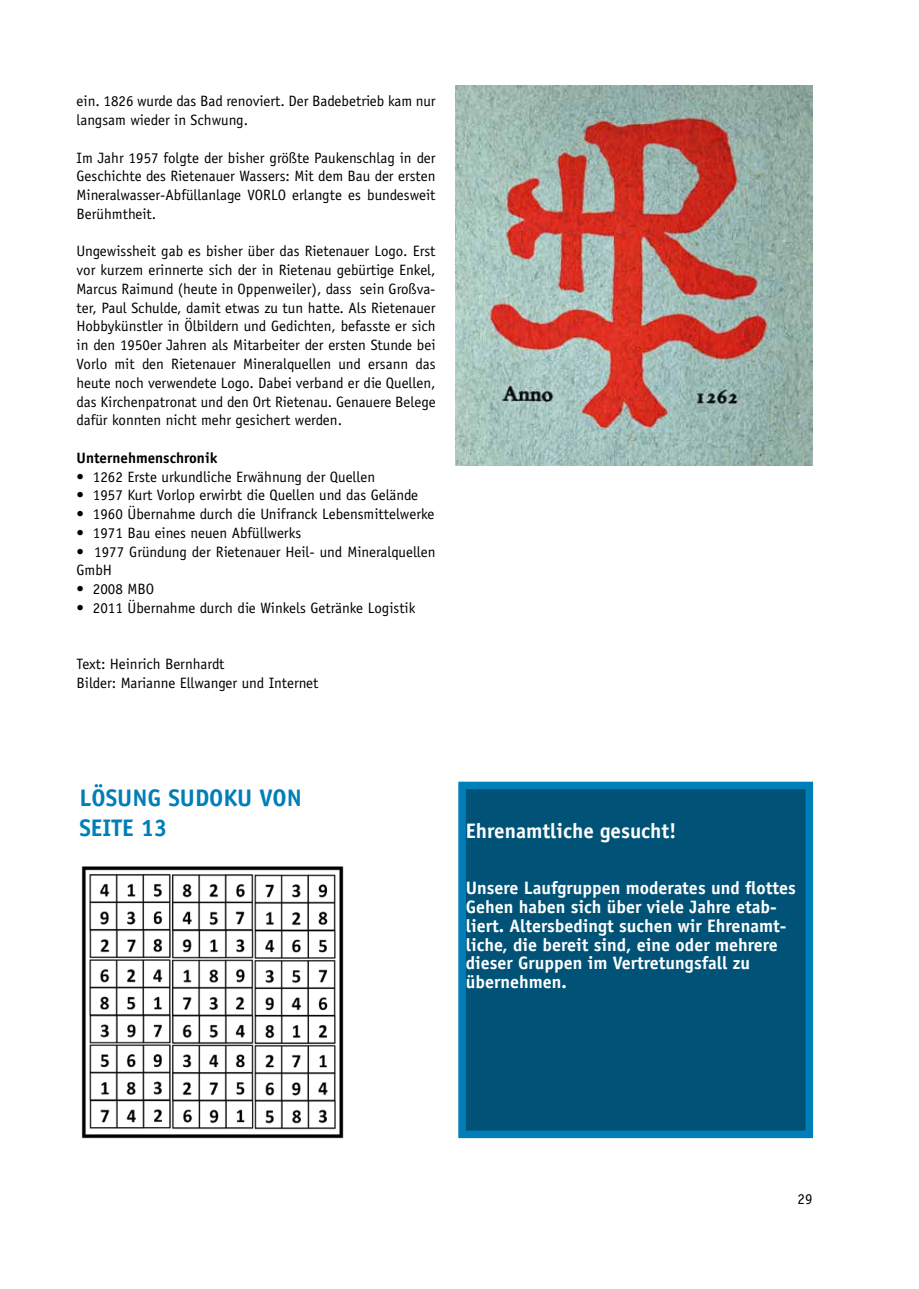
<style>
.page{position:relative;width:919px;height:1289px;background:#fff}
.page>*{position:absolute;margin:0;border:0;box-sizing:border-box;transform-origin:0 0}
.t1{font:700 24px/30px "Officina Sans Std";color:#007eb8}
.t2{font:700 21px "Officina Sans Std";color:#fff}
.t3{font:700 18px/18.8px "Officina Sans Std";color:#fff}
.t4{font:15px/18.8px "Officina Sans Std";color:#000}
.t5{font:700 15px "Officina Sans Std";color:#000}
</style>
<div class="page">
<img style="left:455px;top:85px;width:357px;height:380px">
<div style="left:462px;top:785px;width:347px;height:349px;background:#005377"></div>
<div style="left:458px;top:781px;width:355px;height:357px;border:8px solid #007eb8"></div>
<img style="left:81px;top:866px;width:263px;height:272px">
<p class="t4" style="left:77px;top:92px;width:360px">ein. 1826 wurde das Bad renoviert. Der Badebetrieb kam nur langsam wieder in Schwung.</p>
<p class="t4" style="left:77px;top:148px;width:360px;text-align:justify">Im Jahr 1957 folgte der bisher größte Paukenschlag in der Geschichte des Rietenauer Wassers: Mit dem Bau der ersten Mineralwasser-Abfüllanlage VORLO erlangte es bundesweit Berühmtheit.</p>
<p class="t4" style="left:77px;top:242px;width:360px;text-align:justify">Ungewissheit gab es bisher über das Rietenauer Logo. Erst vor kurzem erinnerte sich der in Rietenau gebürtige Enkel, Marcus Raimund (heute in Oppenweiler), dass sein Großva&shy;ter, Paul Schulde, damit etwas zu tun hatte. Als Rietenauer Hobbykünstler in Ölbildern und Gedichten, befasste er sich in den 1950er Jahren als Mitarbeiter der ersten Stunde bei Vorlo mit den Rietenauer Mineralquellen und ersann das heute noch verwendete Logo. Dabei verband er die Quellen, das Kirchenpatronat und den Ort Rietenau. Genauere Belege dafür konnten nicht mehr gesichert werden.</p>
<p class="t5" style="left:77px;top:448px;width:142px">Unternehmenschronik</p>
<p class="t4" style="left:77px;top:467px;width:300px">• 1262 Erste urkundliche Erwähnung der Quellen</p>
<p class="t4" style="left:77px;top:486px;width:343px">• 1957 Kurt Vorlop erwirbt die Quellen und das Gelände</p>
<p class="t4" style="left:77px;top:504px;width:359px">• 1960 Übernahme durch die Unifranck Lebensmittelwerke</p>
<p class="t4" style="left:77px;top:523px;width:226px">• 1971 Bau eines neuen Abfüllwerks</p>
<p class="t4" style="left:77px;top:542px;width:360px">• 1977 Gründung der Rietenauer Heil- und Mineralquellen<br>GmbH</p>
<p class="t4" style="left:77px;top:579px;width:79px">• 2008 MBO</p>
<p class="t4" style="left:77px;top:598px;width:340px">• 2011 Übernahme durch die Winkels Getränke Logistik</p>
<p class="t4" style="left:77px;top:654px;width:243px">Text: Heinrich Bernhardt<br>Bilder: Marianne Ellwanger und Internet</p>
<h1 class="t1" style="left:79px;top:782px;width:224px">LÖSUNG SUDOKU VON<br>SEITE 13</h1>
<h2 class="t2" style="left:466px;top:817px;width:212px">Ehrenamtliche gesucht!</h2>
<p class="t3" style="left:466px;top:878px;width:331px">Unsere Laufgruppen moderates und flottes Gehen haben sich über viele Jahre etab&shy;liert. Altersbedingt suchen wir Ehrenamt&shy;liche, die bereit sind, eine oder mehrere dieser Gruppen im Vertretungsfall zu übernehmen.</p>
<p class="t4" style="left:797px;top:1189px;width:16px">29</p>
</div>
